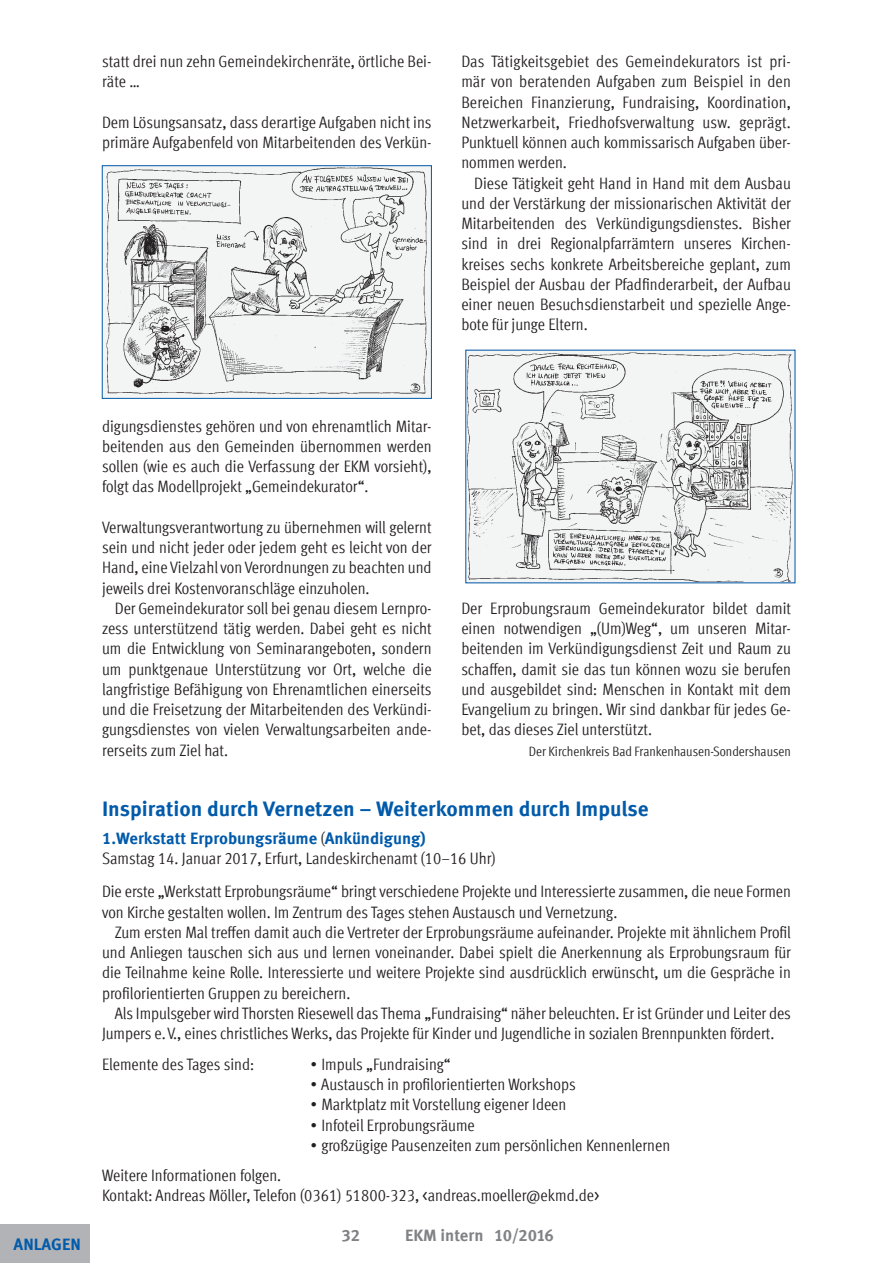
<style>
.page{position:relative;width:893px;height:1263px;background:#fff}
.page>*{position:absolute;margin:0;border:0;box-sizing:border-box;transform-origin:0 0}
.t1{font:700 21px "Meta Offc";color:#015aaa}
.t2{font:condensed 16.5px/20.2px "Meta Offc";letter-spacing:-.005em;color:#231f20;text-align:justify}
.t3{font:700 16.5px "Meta Offc";color:#015aaa}
.t4{font:700 16.5px "Meta Offc";color:#808285}
.t5{font:condensed 13.5px "Meta Offc";letter-spacing:-.005em;color:#231f20}
.s1{font-weight:400;font-stretch:condensed;color:#231f20}
</style>
<div class="page">
<div style="left:0;top:1225px;width:89px;height:38px;background:#b2b3b7"></div>
<img style="left:104px;top:167px;width:326px;height:230px">
<div style="left:102px;top:165px;width:330px;height:234px;border:1px solid #015aaa"></div>
<img style="left:468px;top:352px;width:325px;height:229px">
<p class="t2" style="left:102px;top:51px;width:331px">statt drei nun zehn Gemeindekirchenräte, örtliche Bei&shy;räte …</p>
<p class="t2" style="left:102px;top:112px;width:331px">Dem Lösungsansatz, dass derartige Aufgaben nicht ins primäre Aufgabenfeld von Mitarbeitenden des Verkün-</p>
<p class="t2" style="left:461px;top:51px;width:331px">Das Tätigkeitsgebiet des Gemeindekurators ist pri&shy;mär von beratenden Aufgaben zum Beispiel in den Bereichen Finanzierung, Fundraising, Koordination, Netzwerkarbeit, Friedhofsverwaltung usw. geprägt.<br>Punktuell können auch kommissarisch Aufgaben über&shy;nommen werden.</p>
<p class="t2" style="left:461px;top:173px;width:331px;text-indent:13px">Diese Tätigkeit geht Hand in Hand mit dem Ausbau und der Verstärkung der missionarischen Aktivität der Mitarbeitenden des Verkündigungsdienstes. Bisher sind in drei Regionalpfarrämtern unseres Kirchen&shy;kreises sechs konkrete Arbeitsbereiche geplant, zum Beispiel der Ausbau der Pfadfinderarbeit, der Aufbau einer neuen Besuchsdienstarbeit und spezielle Ange&shy;bote für junge Eltern.</p>
<p class="t3" style="left:14px;top:1234px;width:69px">ANLAGEN</p>
<p class="t2" style="left:102px;top:416px;width:331px">digungsdienstes gehören und von ehrenamtlich Mitar&shy;beitenden aus den Gemeinden übernommen werden sollen (wie es auch die Verfassung der EKM vorsieht), folgt das Modellprojekt „Gemeindekurator“.</p>
<p class="t2" style="left:102px;top:517px;width:331px">Verwaltungsverantwortung zu übernehmen will gelernt sein und nicht jeder oder jedem geht es leicht von der Hand, eine Vielzahl von Verordnungen zu beachten und jeweils drei Kostenvoranschläge einzuholen.</p>
<p class="t2" style="left:102px;top:598px;width:331px;text-indent:13px">Der Gemeindekurator soll bei genau diesem Lernpro&shy;zess unterstützend tätig werden. Dabei geht es nicht um die Entwicklung von Seminarangeboten, sondern um punktgenaue Unterstützung vor Ort, welche die langfristige Befähigung von Ehrenamtlichen einerseits und die Freisetzung der Mitarbeitenden des Verkündi&shy;gungsdienstes von vielen Verwaltungsarbeiten ande&shy;rerseits zum Ziel hat.</p>
<p class="t2" style="left:461px;top:598px;width:331px">Der Erprobungsraum Gemeindekurator bildet damit einen notwendigen „(Um)Weg“, um unseren Mitar&shy;beitenden im Verkündigungsdienst Zeit und Raum zu schaffen, damit sie das tun können wozu sie berufen und ausgebildet sind: Menschen in Kontakt mit dem Evangelium zu bringen. Wir sind dankbar für jedes Ge&shy;bet, das dieses Ziel unterstützt.</p>
<p class="t5" style="left:529px;top:743px;width:264px">Der Kirchenkreis Bad Frankenhausen-Sondershausen</p>
<p class="t1" style="left:102px;top:796px;width:548px">Inspiration durch Vernetzen – Weiterkommen durch Impulse</p>
<p class="t3" style="left:102px;top:828px;width:325px">1.Werkstatt Erprobungsräume <span class="s1">(</span>Ankündigung)</p>
<p class="t2" style="left:102px;top:849px;width:395px">Samstag 14. Januar 2017, Erfurt, Landeskirchenamt (10–16 Uhr)</p>
<p class="t2" style="left:102px;top:882px;width:690px">Die erste „Werkstatt Erprobungsräume“ bringt verschiedene Projekte und Interessierte zusammen, die neue Formen von Kirche gestalten wollen. Im Zentrum des Tages stehen Austausch und Vernetzung.</p>
<p class="t2" style="left:102px;top:922px;width:691px;text-indent:13px">Zum ersten Mal treffen damit auch die Vertreter der Erprobungsräume aufeinander. Projekte mit ähnlichem Profil und Anliegen tauschen sich aus und lernen voneinander. Dabei spielt die Anerkennung als Erprobungsraum für die Teilnahme keine Rolle. Interessierte und weitere Projekte sind ausdrücklich erwünscht, um die Gespräche in profilorientierten Gruppen zu bereichern.</p>
<p class="t2" style="left:102px;top:1003px;width:690px;text-indent:13px">Als Impulsgeber wird Thorsten Riesewell das Thema „Fundraising“ näher beleuchten. Er ist Gründer und Leiter des<br>Jumpers e.V., eines christliches Werks, das Projekte für Kinder und Jugendliche in sozialen Brennpunkten fördert.</p>
<p class="t2" style="left:102px;top:1054px;width:154px">Elemente des Tages sind:</p>
<p class="t2" style="left:311px;top:1054px;width:142px">• Impuls „Fundraising“</p>
<p class="t2" style="left:311px;top:1074px;width:267px">• Austausch in profilorientierten Workshops</p>
<p class="t2" style="left:311px;top:1095px;width:257px">• Marktplatz mit Vorstellung eigener Ideen</p>
<p class="t2" style="left:311px;top:1115px;width:166px">• Infoteil Erprobungsräume</p>
<p class="t2" style="left:311px;top:1135px;width:361px">• großzügige Pausenzeiten zum persönlichen Kennenlernen</p>
<p class="t2" style="left:102px;top:1165px;width:181px">Weitere Informationen folgen.</p>
<p class="t2" style="left:102px;top:1185px;width:499px">Kontakt: Andreas Möller, Telefon (0361) 51800-323, &lt;andreas.moeller@ekmd.de&gt;</p>
<p class="t4" style="left:342px;top:1226px;width:20px">32</p>
<p class="t4" style="left:405px;top:1226px;width:150px">EKM intern 10/2016</p>
</div>
